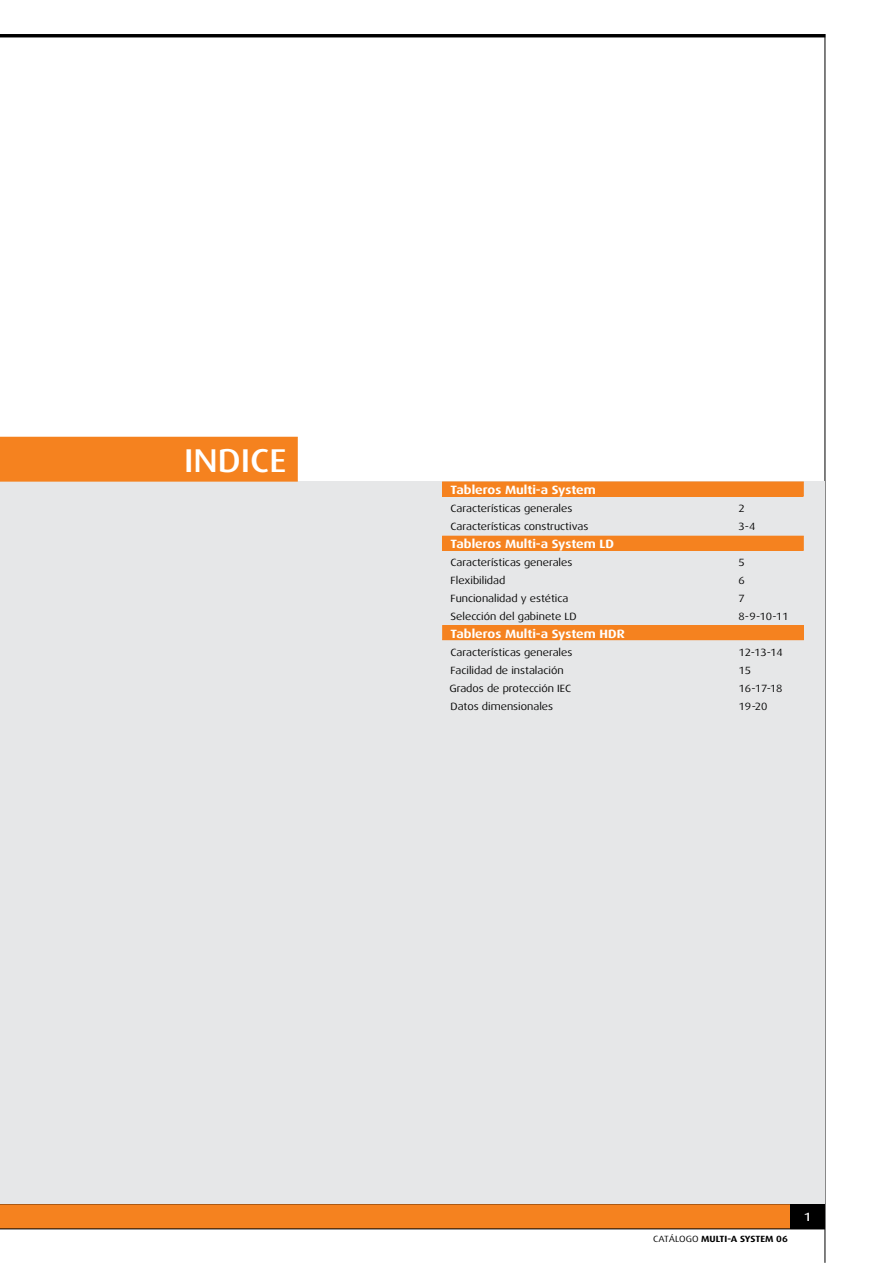
<style>
.page{position:relative;width:893px;height:1263px;background:#fff}
.page>*{position:absolute;margin:0;border:0;box-sizing:border-box;transform-origin:0 0}
.t1{font:500 33px "Dax Wide";color:#fff}
.t2{font:700 12px "Dax Wide";color:#fff}
.t3{font:500 12px "Dax Wide";color:#fff}
.t4{font:10.5px "Dax Wide";color:#000}
.t5{font:700 9px "Dax Wide";letter-spacing:-.005em;color:#000}
.s1{font-weight:400}
</style>
<div class="page">
<hr style="left:0;top:34px;width:825px;height:3px;background:#000">
<svg style="left:0;top:1203px;width:825px;height:26px;background:#eb8125"></svg>
<div style="left:791px;top:1204px;width:33px;height:24px;background:#000"></div>
<div style="left:790px;top:1203px;width:34px;height:26px;border:1px solid #000"></div>
<hr style="left:825px;top:34px;width:1px;height:1229px;background:#000">
<div style="left:0;top:482px;width:825px;height:721px;background:#e6e7e8"></div>
<div style="left:443px;top:625px;width:360px;height:15px;background:#f5821f"></div>
<div style="left:443px;top:536px;width:360px;height:14px;background:#f5821f"></div>
<div style="left:442px;top:536px;width:362px;height:15px;border:1px solid #f5821f"></div>
<div style="left:0;top:437px;width:297px;height:44px;background:#f5821f"></div>
<div style="left:443px;top:482px;width:360px;height:14px;background:#f5821f"></div>
<h1 class="t1" style="left:184px;top:442px;width:104px">INDICE</h1>
<p class="t2" style="left:451px;top:483px;width:147px">Tableros Multi-a System</p>
<p class="t4" style="left:451px;top:502px;width:123px">Características generales</p>
<p class="t4" style="left:739px;top:502px;width:8px">2</p>
<p class="t4" style="left:451px;top:520px;width:139px">Características constructivas</p>
<p class="t4" style="left:739px;top:520px;width:18px">3-4</p>
<p class="t2" style="left:451px;top:537px;width:165px">Tableros Multi-a System LD</p>
<p class="t4" style="left:451px;top:556px;width:123px">Características generales</p>
<p class="t4" style="left:739px;top:556px;width:8px">5</p>
<p class="t4" style="left:451px;top:574px;width:56px">Flexibilidad</p>
<p class="t4" style="left:739px;top:574px;width:8px">6</p>
<p class="t4" style="left:451px;top:592px;width:119px">Funcionalidad y estética</p>
<p class="t4" style="left:739px;top:592px;width:8px">7</p>
<p class="t4" style="left:451px;top:610px;width:128px">Selección del gabinete LD</p>
<p class="t4" style="left:739px;top:610px;width:51px">8-9-10-11</p>
<p class="t2" style="left:451px;top:627px;width:176px">Tableros Multi-a System HDR</p>
<p class="t4" style="left:451px;top:646px;width:123px">Características generales</p>
<p class="t4" style="left:739px;top:646px;width:46px">12-13-14</p>
<p class="t4" style="left:451px;top:664px;width:115px">Facilidad de instalación</p>
<p class="t4" style="left:739px;top:664px;width:14px">15</p>
<p class="t4" style="left:449px;top:682px;width:123px">Grados de protección IEC</p>
<p class="t4" style="left:739px;top:682px;width:45px">16-17-18</p>
<p class="t4" style="left:451px;top:700px;width:104px">Datos dimensionales</p>
<p class="t4" style="left:739px;top:700px;width:30px">19-20</p>
<p class="t5" style="left:653px;top:1234px;width:136px"><span class="s1">CATÁLOGO</span> MULTI-A SYSTEM 06</p>
<p class="t3" style="left:804px;top:1210px;width:9px">1</p>
</div>
